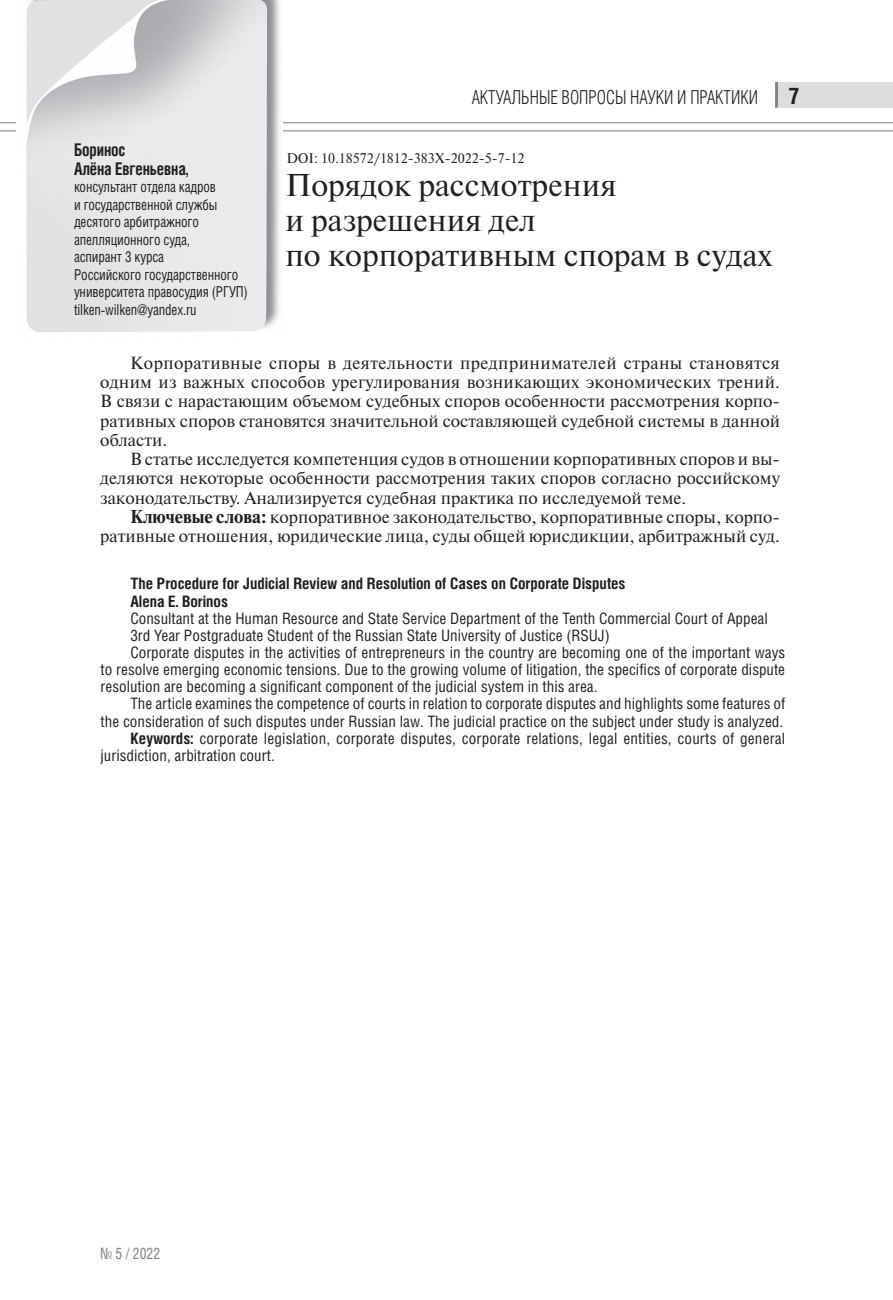
<style>
.page{position:relative;width:893px;height:1300px;background:#fff}
.page>*{position:absolute;margin:0;border:0;box-sizing:border-box;transform-origin:0 0}
.t1{font:31.5px/35px "Newton C";color:#231f20}
.t2{font:700 22.75px "Helios Cond";color:#231f20}
.t3{font:300 19.25px "Helios Cond";color:#231f20;scale:.9 1}
.t4{font:17.5px/19.2px "Newton C";color:#231f20;text-align:justify}
.t5{font:700 17.5px/19.2px "Helios Cond C";letter-spacing:-.01em;color:#231f20;scale:.9 1}
.t6{font:15.75px "Helios Cond";color:#231f20}
.t7{font:700 15.75px/17.2px "Helios Cond";color:#231f20}
.t8{font:15.75px "Helios Cond C";color:#808285;scale:.9 1}
.t9{font:15.05px/17.5px "Helios Cond C";letter-spacing:-.01em;color:#231f20;scale:.9 1}
.t10{font:14px "Newton C";color:#231f20}
.s1{font-weight:700}
</style>
<div class="page">
<div style="left:775px;top:82px;width:118px;height:26px;background:#dcdddf"></div>
<svg style="left:0;top:122px;width:16px;height:1px"></svg>
<svg style="left:0;top:131px;width:16px;height:1px"></svg>
<hr style="left:25px;top:122px;width:868px;height:1px;background:#808285">
<hr style="left:25px;top:131px;width:868px;height:1px;background:#808285">
<hr style="left:775px;top:82px;width:3px;height:26px;background:#808285">
<img style="left:25px;top:0;width:257px;height:332px">
<p class="t3" style="left:472px;top:87px;width:320px">АКТУАЛЬНЫЕ ВОПРОСЫ НАУКИ И ПРАКТИКИ</p>
<h2 class="t2" style="left:788px;top:88px;width:12px">7</h2>
<p class="t5" style="left:74px;top:139px;width:129px">Боринос<br>Алёна Евгеньевна,</p>
<p class="t9" style="left:74px;top:180px;width:195px">консультант отдела кадров<br>и государственной службы десятого арбитражного апелляционного суда,<br>аспирант 3 курса<br>Российского государственного университета правосудия (РГУП) tilken-wilken@yandex.ru</p>
<p class="t4" style="left:100px;top:355px;width:681px;text-indent:30px">Корпоративные споры в деятельности предпринимателей страны становятся одним из важных способов урегулирования возникающих экономических трений.<br>В связи с нарастающим объемом судебных споров особенности рассмотрения корпо&shy;ративных споров становятся значительной составляющей судебной системы в данной области.</p>
<p class="t4" style="left:100px;top:451px;width:681px;text-indent:30px">В статье исследуется компетенция судов в отношении корпоративных споров и вы&shy;деляются некоторые особенности рассмотрения таких споров согласно российскому законодательству. Анализируется судебная практика по исследуемой теме.</p>
<p class="t4" style="left:100px;top:509px;width:681px;text-align:right"><span class="s1">Ключевые слова:</span> корпоративное законодательство, корпоративные споры, корпо&shy;ративные отношения, юридические лица, суды общей юрисдикции, арбитражный суд.</p>
<p class="t10" style="left:286px;top:153px;width:240px">DOI: 10.18572/1812-383X-2022-5-7-12</p>
<h1 class="t1" style="left:285px;top:171px;width:488px">Порядок рассмотрения<br>и разрешения дел<br>по корпоративным спорам в судах</h1>
<p class="t7" style="left:130px;top:576px;width:497px">The Procedure for Judicial Review and Resolution of Cases on Corporate Disputes<br>Alena E. Borinos</p>
<p class="t6" style="left:130px;top:612px;width:639px">Consultant at the Human Resource and State Service Department of the Tenth Commercial Court of Appeal</p>
<p class="t6" style="left:130px;top:629px;width:481px">3rd Year Postgraduate Student of the Russian State University of Justice (RSUJ)</p>
<p class="t6" style="left:130px;top:647px;width:656px">Corporate disputes in the activities of entrepreneurs in the country are becoming one of the important ways</p>
<p class="t6" style="left:101px;top:664px;width:686px">to resolve emerging economic tensions. Due to the growing volume of litigation, the specifics of corporate dispute</p>
<p class="t6" style="left:101px;top:681px;width:498px">resolution are becoming a significant component of the judicial system in this area.</p>
<p class="t6" style="left:130px;top:698px;width:656px">The article examines the competence of courts in relation to corporate disputes and highlights some features of</p>
<p class="t6" style="left:101px;top:715px;width:684px">the consideration of such disputes under Russian law. The judicial practice on the subject under study is analyzed.</p>
<p class="t6" style="left:130px;top:732px;width:656px"><span class="s1">Keywords:</span> corporate legislation, corporate disputes, corporate relations, legal entities, courts of general</p>
<p class="t6" style="left:101px;top:750px;width:176px">jurisdiction, arbitration court.</p>
<p class="t8" style="left:100px;top:1248px;width:68px">№ 5 / 2022</p>
</div>
